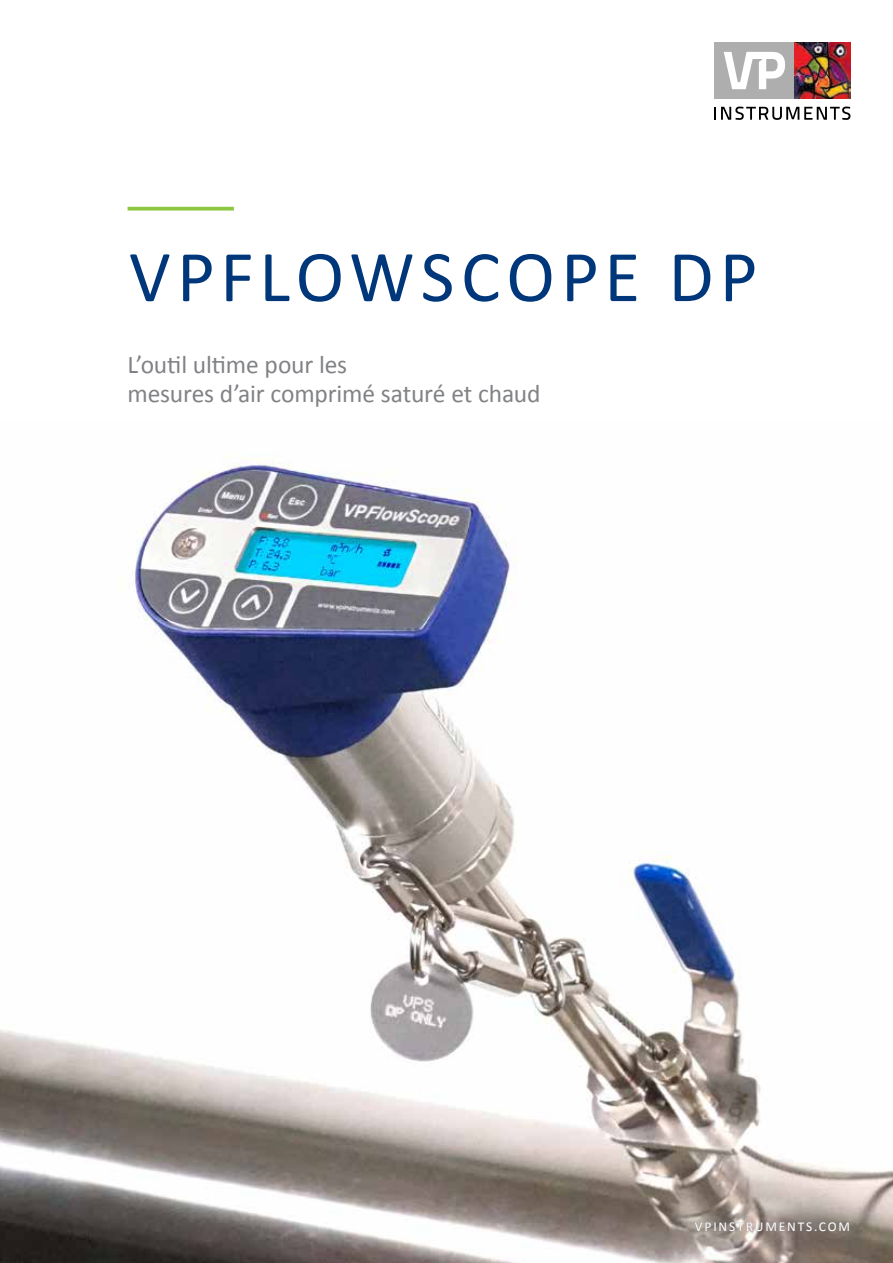
<style>
.page{position:relative;width:893px;height:1263px;background:#fff}
.page>*{position:absolute;margin:0;border:0;box-sizing:border-box;transform-origin:0 0}
.t1{font:73.5px "Calibri";letter-spacing:.08em;color:#00377b}
.t2{font:25.5px/28.5px "Calibri";letter-spacing:-.005em;color:#808285}
.t3{font:13.5px "Calibri";letter-spacing:.14em;color:#fff}
</style>
<div class="page">
<img style="left:0;top:456px;width:893px;height:807px">
<div style="left:714px;top:43px;width:80px;height:56px;background:#afaeaf"></div>
<svg style="left:724px;top:52px;width:61px;height:37px"></svg>
<img style="left:794px;top:43px;width:56px;height:56px">
<svg style="left:714px;top:107px;width:136px;height:13px"></svg>
<div style="left:694px;top:1222px;width:155px;height:10px;background:#808285;opacity:.75"></div>
<svg style="left:128px;top:207px;width:106px;height:4px"></svg>
<h1 class="t1" style="left:129px;top:230px;width:630px">VPFLOWSCOPE DP</h1>
<p class="t2" style="left:128px;top:350px;width:415px">L’outil ultime pour les<br>mesures d’air comprimé saturé et chaud</p>
<p class="t3" style="left:695px;top:1217px;width:157px">VPINSTRUMENTS.COM</p>
</div>
